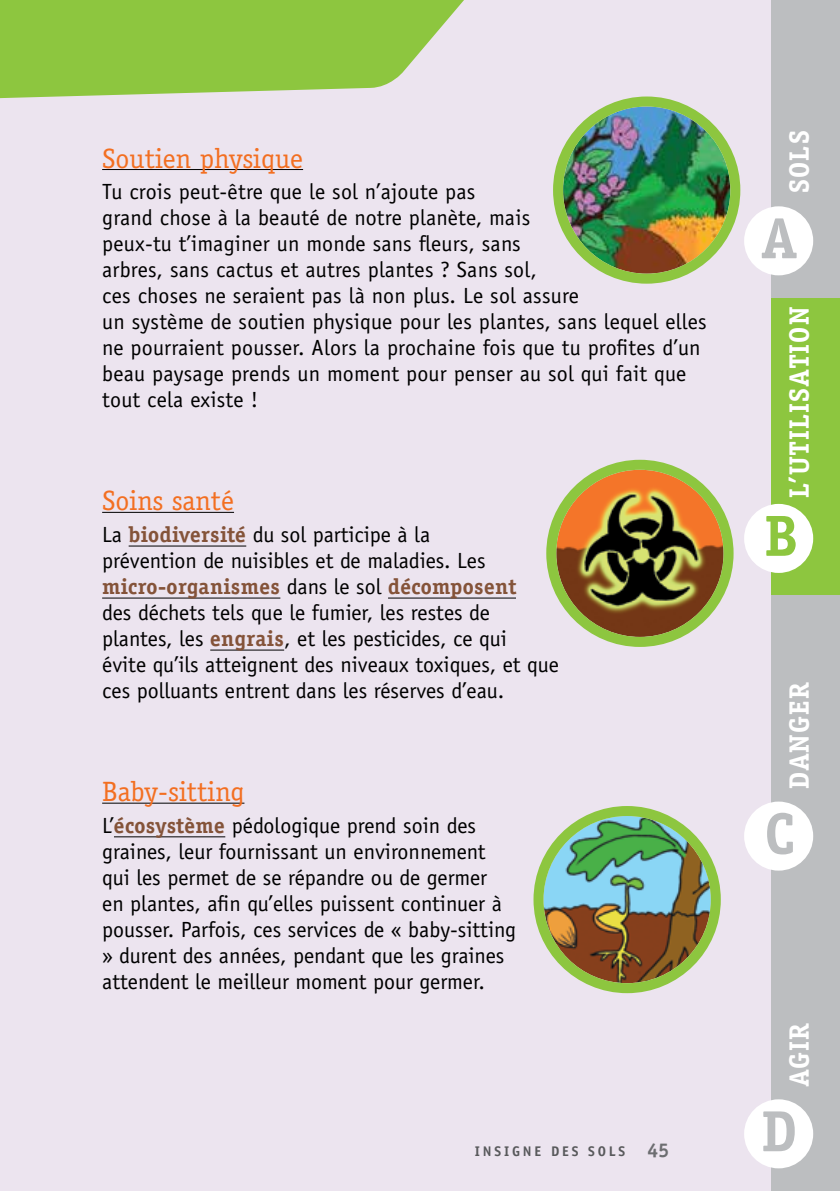
<style>
.page{position:relative;width:840px;height:1191px;background:#fff}
.page>*{position:absolute;margin:0;border:0;box-sizing:border-box;transform-origin:0 0}
.t1{font:700 58px "Officina Ser ITC Std";color:#bcbec0}
.t2{font:700 58px "Officina Ser ITC Std";color:#8dc63f}
.t3{font:28px "Officina Serif Std";color:#f36f21}
.t4{font:700 28px "Officina Ser ITC Std";color:#fff}
.t5{font:22px/26px "Officina Sans Std";color:#000}
.t6{font:700 22px "Officina Ser ITC Std";letter-spacing:.02em;color:#845339}
.t7{font:700 20px "Officina Sans Std";color:#6d6e71}
.t8{font:700 14px "Officina Sans Std";color:#58595b}
.s1{font-family:"Officina Ser ITC Std";font-weight:700;color:#845339}
.s2{font-family:"Officina Sans Std";font-weight:400;color:#000}
</style>
<div class="page">
<div style="left:0;top:0;width:839px;height:1191px;background:#ece4ef"></div>
<div style="left:771px;top:0;width:68px;height:298px;background:#bcbec0"></div>
<div style="left:743px;top:206px;width:69px;height:69px;background:#fff;border-radius:50%"></div>
<div style="left:771px;top:298px;width:68px;height:297px;background:#8dc63f"></div>
<div style="left:771px;top:595px;width:68px;height:298px;background:#bcbec0"></div>
<div style="left:771px;top:893px;width:68px;height:298px;background:#bcbec0"></div>
<div style="left:743px;top:504px;width:69px;height:69px;background:#fff;border-radius:50%"></div>
<div style="left:743px;top:801px;width:69px;height:69px;background:#fff;border-radius:50%"></div>
<div style="left:743px;top:1099px;width:69px;height:69px;background:#fff;border-radius:50%"></div>
<svg style="left:0;top:0;width:464px;height:99px;background:#9aca58"></svg>
<hr style="left:102px;top:169px;width:201px;height:1px;background:#000">
<hr style="left:102px;top:512px;width:132px;height:1px;background:#000">
<hr style="left:129px;top:545px;width:117px;height:1px;background:#000">
<hr style="left:102px;top:597px;width:178px;height:1px;background:#000">
<hr style="left:388px;top:597px;width:127px;height:1px;background:#000">
<hr style="left:210px;top:649px;width:74px;height:1px;background:#000">
<hr style="left:102px;top:803px;width:142px;height:1px;background:#000">
<hr style="left:114px;top:836px;width:111px;height:1px;background:#000">
<img style="left:556px;top:470px;width:167px;height:167px;border-radius:84px">
<div style="left:546px;top:460px;width:187px;height:187px;border:10px solid #8dc63f;border-radius:50%"></div>
<img style="left:543px;top:816px;width:167px;height:167px;border-radius:84px">
<div style="left:533px;top:806px;width:187px;height:187px;border:10px solid #8dc63f;border-radius:50%"></div>
<img style="left:562px;top:106px;width:168px;height:168px;border-radius:84px">
<div style="left:552px;top:96px;width:188px;height:188px;border:10px solid #8dc63f;border-radius:50%"></div>
<p class="t3" style="left:102px;top:142px;width:202px">Soutien physique</p>
<p class="t5" style="left:102px;top:179px;width:605px">Tu crois peut-être que le sol n’ajoute pas<br>grand chose à la beauté de notre planète, mais<br>peux-tu t’imaginer un monde sans fleurs, sans<br>arbres, sans cactus et autres plantes ? Sans sol,<br>ces choses ne seraient pas là non plus. Le sol assure<br>un système de soutien physique pour les plantes, sans lequel elles ne pourraient pousser. Alors la prochaine fois que tu profites d’un beau paysage prends un moment pour penser au sol qui fait que tout cela existe !</p>
<p class="t3" style="left:102px;top:484px;width:133px">Soins santé</p>
<p class="t5" style="left:102px;top:521px;width:385px">La <span class="s1">biodiversité</span> du sol participe à la prévention de nuisibles et de maladies. Les</p>
<p class="t6" style="left:102px;top:573px;width:415px">micro-organismes <span class="s2">dans le sol</span> décomposent</p>
<p class="t5" style="left:102px;top:599px;width:458px">des déchets tels que le fumier, les restes de plantes, les <span class="s1">engrais</span>, et les pesticides, ce qui<br>évite qu’ils atteignent des niveaux toxiques, et que ces polluants entrent dans les réserves d’eau.</p>
<p class="t3" style="left:102px;top:775px;width:144px">Baby-sitting</p>
<p class="t5" style="left:102px;top:812px;width:415px">L’<span class="s1">écosystème</span> pédologique prend soin des graines, leur fournissant un environnement qui les permet de se répandre ou de germer<br>en plantes, afin qu’elles puissent continuer à pousser. Parfois, ces services de « baby-sitting » durent des années, pendant que les graines attendent le meilleur moment pour germer.</p>
<p class="t8" style="left:474px;top:1142px;width:19px">INSIGNE</p>
<p class="t8" style="left:550px;top:1142px;width:10px">DES</p>
<p class="t8" style="left:588px;top:1142px;width:11px">SOLS</p>
<p class="t7" style="left:646px;top:1137px;width:24px">45</p>
<p class="t4" style="left:781px;top:193px;width:63px;rotate:-90deg">Sols</p>
<h1 class="t1" style="left:762px;top:203px;width:31px">a</h1>
<p class="t4" style="left:781px;top:498px;width:191px;rotate:-90deg">L’utilisation</p>
<p class="t4" style="left:781px;top:475px;width:168px;rotate:-90deg">tii</p>
<h1 class="t2" style="left:764px;top:500px;width:31px">b</h1>
<p class="t4" style="left:781px;top:788px;width:106px;rotate:-90deg">danger</p>
<h1 class="t1" style="left:764px;top:798px;width:25px">c</h1>
<p class="t4" style="left:781px;top:1086px;width:65px;rotate:-90deg">agir</p>
<h1 class="t1" style="left:761px;top:1095px;width:33px">d</h1>
</div>
